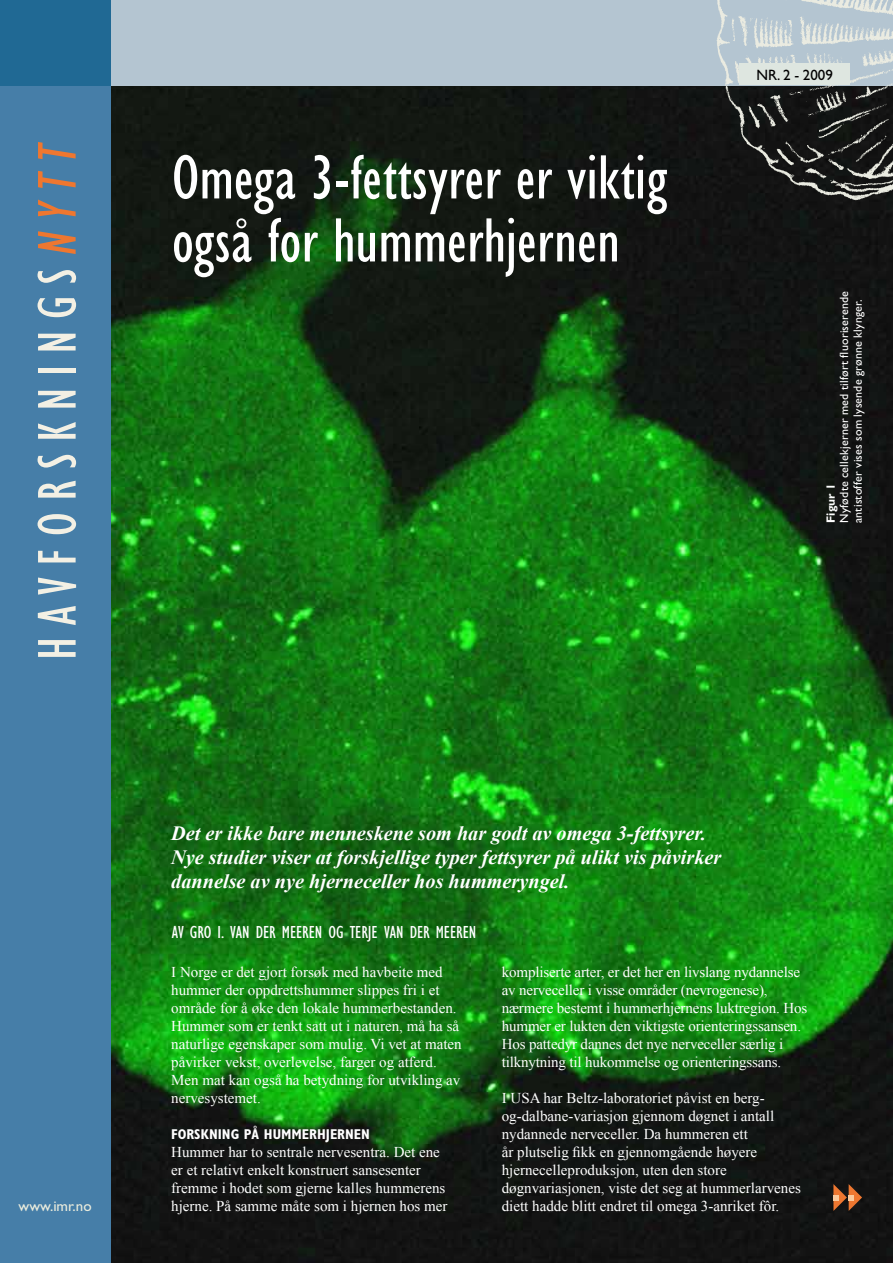
<style>
.page{position:relative;width:893px;height:1263px;background:#fff}
.page>*{position:absolute;margin:0;border:0;box-sizing:border-box;transform-origin:0 0}
.t1{font:condensed 64.5px/63px "Gill Sans";color:#fff}
.t2{font:condensed 56.25px "Gill Sans";letter-spacing:.2em;color:#f3f0e4}
.t3{font:italic 700 20.25px/24.3px "Times New Roman";color:#fff}
.t4{font:condensed 18px "Gill Sans";letter-spacing:-.01em;color:#fff}
.t5{font:15px/18px "Times New Roman";color:#fff}
.t6{font:15px "Gill Sans";color:#eaecdd}
.t7{font:15px "Gill Sans";color:#000}
.t8{font:700 condensed 14.25px "Gill Sans";color:#fff}
.t9{font:12px/13.5px "Gill Sans";letter-spacing:.015em;color:#fff}
.t10{font:700 12px "Gill Sans";letter-spacing:.01em;color:#fff}
.s1{font-style:italic;color:#ee7730}
</style>
<div class="page">
<img style="left:111px;top:85px;width:782px;height:1178px">
<div style="left:77px;top:0;width:816px;height:85px;background:#b4c5d1"></div>
<div style="left:0;top:85px;width:111px;height:1178px;background:#467ea8"></div>
<div style="left:0;top:0;width:111px;height:85px;background:#206994"></div>
<img style="left:702px;top:0;width:191px;height:210px">
<div style="left:739px;top:64px;width:111px;height:21px;background:#dee6e0"></div>
<svg style="left:833px;top:1184px;width:29px;height:27px"></svg>
<h2 class="t2" style="left:27px;top:660px;width:524px;rotate:-90deg">HAVFORSKNINGS<span class="s1">nytt</span></h2>
<p class="t6" style="left:19px;top:1197px;width:75px">www.imr.no</p>
<h1 class="t1" style="left:172px;top:147px;width:497px">OMEGA 3-FETTSYRER ER VIKTIG<br>OGSÅ FOR HUMMERHJERNEN</h1>
<p class="t7" style="left:756px;top:66px;width:78px">NR. 2 - 2009</p>
<p class="t9" style="left:838px;top:523px;width:234px;rotate:-90deg">Nyfødte cellekjerner med tilført fluoriserende antistoffer vises som lysende grønne klynger.</p>
<p class="t10" style="left:824px;top:523px;width:41px;rotate:-90deg">Figur 1</p>
<h3 class="t3" style="left:171px;top:820px;width:552px">Det er ikke bare menneskene som har godt av omega 3-fettsyrer.<br>Nye studier viser at forskjellige typer fettsyrer på ulikt vis påvirker dannelse av nye hjerneceller hos hummeryngel.</h3>
<p class="t4" style="left:172px;top:922px;width:304px">AV GRO I. VAN DER MEEREN OG TERJE VAN DER MEEREN</p>
<p class="t5" style="left:171px;top:962px;width:292px">I Norge er det gjort forsøk med havbeite med hummer der oppdrettshummer slippes fri i et område for å øke den lokale hummerbestanden.<br>Hummer som er tenkt satt ut i naturen, må ha så naturlige egenskaper som mulig. Vi vet at maten påvirker vekst, overlevelse, farger og atferd.<br>Men mat kan også ha betydning for utvikling av nervesystemet.</p>
<p class="t8" style="left:171px;top:1125px;width:200px">FORSKNING PÅ HUMMERHJERNEN</p>
<p class="t5" style="left:171px;top:1142px;width:278px">Hummer har to sentrale nervesentra. Det ene er et relativt enkelt konstruert sansesenter fremme i hodet som gjerne kalles hummerens hjerne. På samme måte som i hjernen hos mer</p>
<p class="t5" style="left:502px;top:962px;width:307px">kompliserte arter, er det her en livslang nydannelse av nerveceller i visse områder (nevrogenese), nærmere bestemt i hummerhjernens luktregion. Hos hummer er lukten den viktigste orienteringssansen.<br>Hos pattedyr dannes det nye nerveceller særlig i tilknytning til hukommelse og orienteringssans.</p>
<p class="t5" style="left:502px;top:1088px;width:301px">I USA har Beltz-laboratoriet påvist en berg&shy;og-dalbane-variasjon gjennom døgnet i antall nydannede nerveceller. Da hummeren ett<br>år plutselig fikk en gjennomgående høyere hjernecelleproduksjon, uten den store døgnvariasjonen, viste det seg at hummerlarvenes diett hadde blitt endret til omega 3-anriket fôr.</p>
</div>
